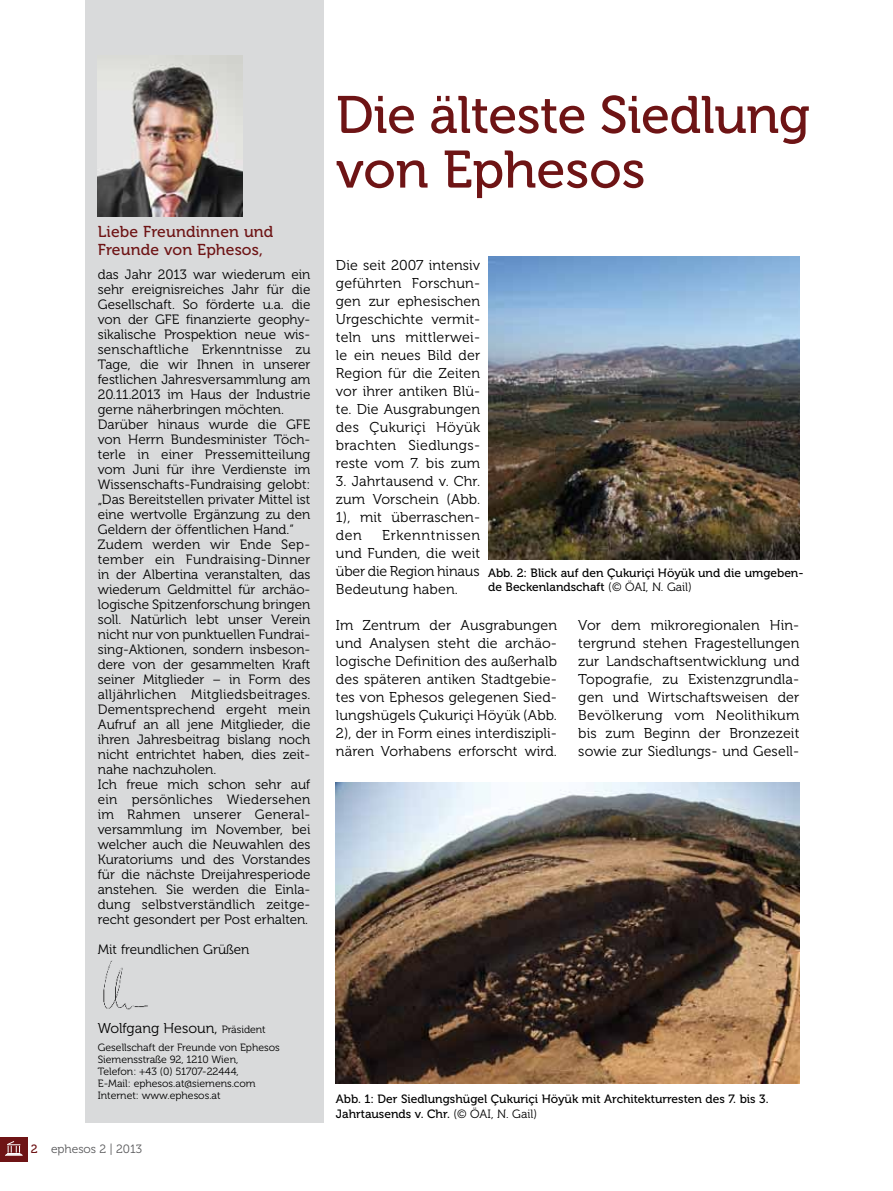
<style>
.page{position:relative;width:893px;height:1191px;background:#fff}
.page>*{position:absolute;margin:0;border:0;box-sizing:border-box;transform-origin:0 0}
.t1{font:52.5px/54.6px "Museo 500";letter-spacing:-.01em;color:#6e1415}
.t2{font:15.75px/18px "Museo 500";letter-spacing:.01em;color:#6e1415}
.t3{font:14.25px/18px "Museo 300";letter-spacing:.01em;color:#000;text-align:justify}
.t4{font:13.5px/15px "Museo 300";color:#000}
.t5{font:12px/14.4px "Museo 500";color:#000}
.t6{font:12px "Museo 300";color:#58585a}
.t7{font:10.5px/12px "Museo 300";color:#000}
.s1{font-family:"Museo 300"}
.s2{font-size:10.5px}
.s3{font-family:"Museo 500";color:#6e1415}
</style>
<div class="page">
<div style="left:85px;top:0;width:238px;height:1123px;background:#d9dadb"></div>
<img style="left:98px;top:56px;width:144px;height:160px">
<div style="left:0;top:1137px;width:28px;height:25px;background:#6e1415"></div>
<svg style="left:5px;top:1141px;width:18px;height:15px"></svg>
<img style="left:489px;top:257px;width:310px;height:302px">
<img style="left:336px;top:782px;width:463px;height:301px">
<img style="left:103px;top:960px;width:45px;height:50px">
<p class="t2" style="left:98px;top:223px;width:177px">Liebe Freundinnen und<br>Freunde von Ephesos,</p>
<p class="t4" style="left:98px;top:267px;width:214px">das Jahr 2013 war wiederum ein sehr ereignisreiches Jahr für die<br>Gesellschaft. So förderte u.a. die von der GFE finanzierte geophy&shy;sikalische Prospektion neue wis&shy;senschaftliche Erkenntnisse zu<br>Tage, die wir Ihnen in unserer festlichen Jahresversammlung am<br>20.11.2013 im Haus der Industrie gerne näherbringen möchten.<br>Darüber hinaus wurde die GFE von Herrn Bundesminister Töch&shy;terle in einer Pressemitteilung vom Juni für ihre Verdienste im<br>Wissenschafts-Fundraising gelobt: „Das Bereitstellen privater Mittel ist eine wertvolle Ergänzung zu den<br>Geldern der öffentlichen Hand.“<br>Zudem werden wir Ende Sep&shy;tember ein Fundraising-Dinner in der Albertina veranstalten, das wiederum Geldmittel für archäo&shy;logische Spitzenforschung bringen soll. Natürlich lebt unser Verein nicht nur von punktuellen Fundrai&shy;sing-Aktionen, sondern insbeson&shy;dere von der gesammelten Kraft seiner Mitglieder – in Form des alljährlichen Mitgliedsbeitrages.<br>Dementsprechend ergeht mein<br>Aufruf an all jene Mitglieder, die ihren Jahresbeitrag bislang noch nicht entrichtet haben, dies zeit&shy;nahe nachzuholen.<br>Ich freue mich schon sehr auf ein persönliches Wiedersehen im Rahmen unserer General&shy;versammlung im November, bei welcher auch die Neuwahlen des<br>Kuratoriums und des Vorstandes für die nächste Dreijahresperiode anstehen. Sie werden die Einla&shy;dung selbstverständlich zeitge&shy;recht gesondert per Post erhalten.</p>
<p class="t4" style="left:98px;top:942px;width:153px">Mit freundlichen Grüßen</p>
<h1 class="t1" style="left:336px;top:88px;width:475px">Die älteste Siedlung von Ephesos</h1>
<p class="t3" style="left:336px;top:256px;width:146px">Die seit 2007 intensiv geführten Forschun&shy;gen zur ephesischen Urgeschichte vermit&shy;teln uns mittlerwei&shy;le ein neues Bild der Region für die Zeiten vor ihrer antiken Blü&shy;te. Die Ausgrabungen des Çukuriçi Höyük brachten Siedlungs&shy;reste vom 7. bis zum</p>
<p class="t3" style="left:336px;top:472px;width:146px">3. Jahrtausend v. Chr. zum Vorschein (Abb.<br>1), mit überraschen&shy;den</p>
<p class="t3" style="left:336px;top:526px;width:146px;text-indent:46px">Erkenntnissen und Funden, die weit über die Region hinaus Bedeutung haben.</p>
<p class="t3" style="left:336px;top:616px;width:223px">Im Zentrum der Ausgrabungen und Analysen steht die archäo&shy;logische Definition des außerhalb des späteren antiken Stadtgebie&shy;tes von Ephesos gelegenen Sied&shy;lungshügels Çukuriçi Höyük (Abb.<br>2), der in Form eines interdiszipli&shy;nären Vorhabens erforscht wird.</p>
<p class="t3" style="left:578px;top:616px;width:223px">Vor dem mikroregionalen Hin&shy;tergrund stehen Fragestellungen zur Landschaftsentwicklung und Topografie, zu Existenzgrundla&shy;gen und Wirtschaftsweisen der Bevölkerung vom Neolithikum bis zum Beginn der Bronzezeit sowie zur Siedlungs- und Gesell-</p>
<p class="t5" style="left:488px;top:566px;width:317px">Abb. 2: Blick auf den Çukuriçi Höyük und die umgeben&shy;de Beckenlandschaft <span class="s1">(© ÖAI, N. Gail)</span></p>
<p class="t3" style="left:98px;top:1019px;width:170px">Wolfgang Hesoun, <span class="s2">Präsident</span></p>
<p class="t7" style="left:98px;top:1041px;width:183px">Gesellschaft der Freunde von Ephesos<br>Siemensstraße 92, 1210 Wien,<br>Telefon: +43 (0) 51707-22444,<br>E-Mail: ephesos.at@siemens.com<br>Internet: www.ephesos.at</p>
<p class="t6" style="left:31px;top:1142px;width:113px"><span class="s3">2</span> ephesos 2 | 2013</p>
<p class="t5" style="left:336px;top:1092px;width:434px">Abb. 1: Der Siedlungshügel Çukuriçi Höyük mit Architekturresten des 7. bis 3.<br>Jahrtausends v. Chr. <span class="s1">(© ÖAI, N. Gail)</span></p>
</div>
